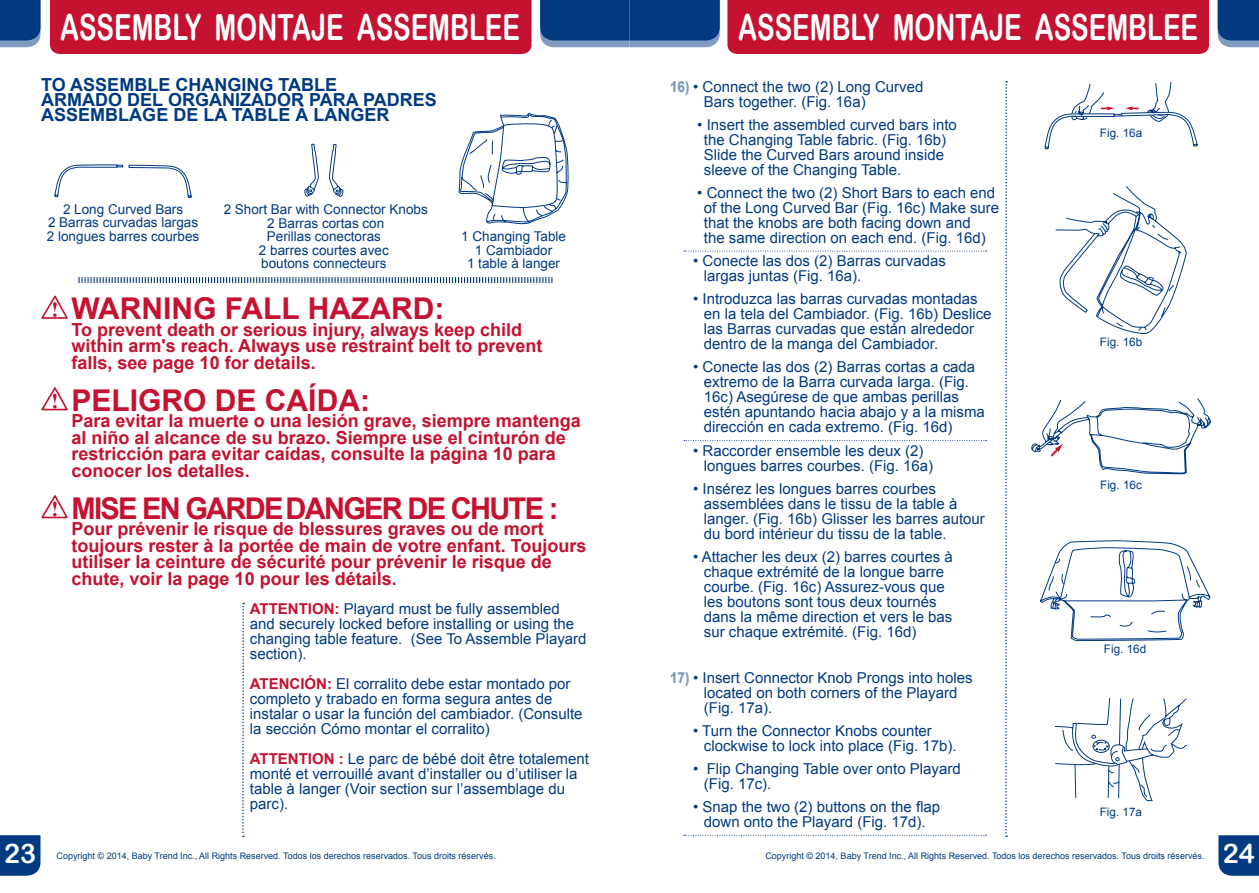
<style>
.page{position:relative;width:1259px;height:893px;background:#fff}
.page>*{position:absolute;margin:0;border:0;box-sizing:border-box;transform-origin:0 0}
.t1{font:36px "Arial Rounded MT Bold";color:#fff;scale:.73 1}
.t2{font:700 30px "Arial";color:#c41230}
.t3{font:700 30px "Arial";letter-spacing:-.06em;color:#c41230}
.t4{font:27px "Arial Rounded MT Bold";color:#fff}
.t5{font:700 18px/16.5px "Arial";color:#c41230}
.t6{font:700 18px/15px "Arial";color:#013a81}
.t7{font:15px/15px "Arial";color:#013a81}
.t8{font:13.5px/13.5px "Arial";color:#013a81;text-align:center}
.t9{font:11.7px "Arial";color:#013a81}
.t10{font:9px "Arial";color:#013a81}
.s1{font-weight:700;color:#c41230}
.s2{font-weight:900;color:#809dc0}
</style>
<div class="page">
<div style="left:50px;top:0;width:481px;height:54px;background:#c41230"></div>
<svg style="left:0;top:0;width:40px;height:47px"></svg>
<div style="left:0;top:835px;width:40px;height:41px;background:#013a81"></div>
<div style="left:727px;top:0;width:482px;height:54px;background:#c41230"></div>
<svg style="left:540px;top:0;width:180px;height:47px"></svg>
<svg style="left:1217px;top:0;width:42px;height:47px"></svg>
<svg style="left:1218px;top:835px;width:41px;height:41px"></svg>
<svg style="left:1005px;top:81px;width:2px;height:756px"></svg>
<svg style="left:242px;top:603px;width:2px;height:234px"></svg>
<svg style="left:684px;top:251px;width:302px;height:1px"></svg>
<svg style="left:684px;top:440px;width:302px;height:1px"></svg>
<svg style="left:684px;top:835px;width:302px;height:1px"></svg>
<svg style="left:78px;top:277px;width:474px;height:6px"></svg>
<svg style="left:458px;top:113px;width:111px;height:112px"></svg>
<svg style="left:54px;top:164px;width:138px;height:34px"></svg>
<svg style="left:304px;top:144px;width:40px;height:53px"></svg>
<svg style="left:41px;top:295px;width:27px;height:24px"></svg>
<svg style="left:41px;top:495px;width:27px;height:24px"></svg>
<svg style="left:41px;top:387px;width:27px;height:24px"></svg>
<svg style="left:1044px;top:82px;width:154px;height:68px"></svg>
<svg style="left:1055px;top:186px;width:132px;height:148px"></svg>
<svg style="left:1031px;top:398px;width:180px;height:76px"></svg>
<svg style="left:1039px;top:540px;width:172px;height:101px"></svg>
<svg style="left:1054px;top:698px;width:133px;height:103px"></svg>
<h1 class="t1" style="left:60px;top:6px;width:631px">ASSEMBLY MONTAJE ASSEMBLEE</h1>
<h1 class="t1" style="left:738px;top:6px;width:631px">ASSEMBLY MONTAJE ASSEMBLEE</h1>
<p class="t6" style="left:41px;top:78px;width:397px">TO ASSEMBLE CHANGING TABLE<br>ARMADO DEL ORGANIZADOR PARA PADRES<br>ASSEMBLAGE DE LA TABLE À LANGER</p>
<p class="t8" style="left:47px;top:202px;width:154px">2 Long Curved Bars<br>2 Barras curvadas largas<br>2 longues barres courbes</p>
<p class="t8" style="left:224px;top:203px;width:206px">2 Short Bar with Connector Knobs<br>2 Barras cortas con<br>Perillas conectoras<br>2 barres courtes avec<br>boutons connecteurs</p>
<p class="t8" style="left:461px;top:230px;width:106px">1 Changing Table<br>1 Cambiador<br>1 table à langer</p>
<h2 class="t2" style="left:72px;top:289px;width:374px">WARNING FALL HAZARD:</h2>
<p class="t5" style="left:72px;top:322px;width:472px">To prevent death or serious injury, always keep child within arm's reach. Always use restraint belt to prevent falls, see page 10 for details.</p>
<h2 class="t2" style="left:72px;top:380px;width:300px">PELIGRO DE CAÍDA:</h2>
<p class="t5" style="left:72px;top:413px;width:511px">Para evitar la muerte o una lesión grave, siempre mantenga al niño al alcance de su brazo. Siempre use el cinturón de restricción para evitar caídas, consulte la página 10 para conocer los detalles.</p>
<h2 class="t3" style="left:72px;top:488px;width:488px">MISE EN GARDEDANGER DE CHUTE :</h2>
<p class="t5" style="left:72px;top:521px;width:516px">Pour prévenir le risque de blessures graves ou de mort toujours rester à la portée de main de votre enfant. Toujours utiliser la ceinture de sécurité pour prévenir le risque de chute, voir la page 10 pour les détails.</p>
<p class="t7" style="left:250px;top:601px;width:338px"><span class="s1">ATTENTION:</span> Playard must be fully assembled and securely locked before installing or using the changing table feature. (See To Assemble Playard section).</p>
<p class="t7" style="left:250px;top:676px;width:334px"><span class="s1">ATENCIÓN:</span> El corralito debe estar montado por completo y trabado en forma segura antes de instalar o usar la función del cambiador. (Consulte la sección Cómo montar el corralito)</p>
<p class="t7" style="left:250px;top:751px;width:341px"><span class="s1">ATTENTION :</span> Le parc de bébé doit être totalement monté et verrouillé avant d’installer ou d’utiliser la table à langer (Voir section sur l’assemblage du parc).</p>
<p class="t7" style="left:704px;top:79px;width:221px;text-indent:-34px"><span class="s2">16)</span> • Connect the two (2) Long Curved<br>Bars together. (Fig. 16a)</p>
<p class="t7" style="left:704px;top:117px;width:254px;text-indent:-7px">• Insert the assembled curved bars into the Changing Table fabric. (Fig. 16b)<br>Slide the Curved Bars around inside sleeve of the Changing Table.</p>
<p class="t7" style="left:704px;top:186px;width:297px;text-indent:-7px">• Connect the two (2) Short Bars to each end of the Long Curved Bar (Fig. 16c) Make sure that the knobs are both facing down and<br>the same direction on each end. (Fig. 16d)</p>
<p class="t7" style="left:704px;top:254px;width:244px;text-indent:-11px">• Conecte las dos (2) Barras curvadas largas juntas (Fig. 16a).</p>
<p class="t7" style="left:704px;top:292px;width:289px;text-indent:-11px">• Introduzca las barras curvadas montadas en la tela del Cambiador. (Fig. 16b) Deslice las Barras curvadas que están alrededor dentro de la manga del Cambiador.</p>
<p class="t7" style="left:704px;top:360px;width:282px;text-indent:-11px">• Conecte las dos (2) Barras cortas a cada extremo de la Barra curvada larga. (Fig.<br>16c) Asegúrese de que ambas perillas estén apuntando hacia abajo y a la misma dirección en cada extremo. (Fig. 16d)</p>
<p class="t7" style="left:704px;top:443px;width:231px;text-indent:-11px">• Raccorder ensemble les deux (2) longues barres courbes. (Fig. 16a)</p>
<p class="t7" style="left:704px;top:481px;width:282px;text-indent:-11px">• Insérez les longues barres courbes assemblées dans le tissu de la table à langer. (Fig. 16b) Glisser les barres autour du bord intérieur du tissu de la table.</p>
<p class="t7" style="left:704px;top:549px;width:250px;text-indent:-11px">• Attacher les deux (2) barres courtes à chaque extrémité de la longue barre courbe. (Fig. 16c) Assurez-vous que les boutons sont tous deux tournés dans la même direction et vers le bas sur chaque extrémité. (Fig. 16d)</p>
<p class="t7" style="left:704px;top:670px;width:270px;text-indent:-34px"><span class="s2">17)</span> • Insert Connector Knob Prongs into holes located on both corners of the Playard (Fig. 17a).</p>
<p class="t7" style="left:704px;top:723px;width:254px;text-indent:-11px">• Turn the Connector Knobs counter clockwise to lock into place (Fig. 17b).</p>
<p class="t7" style="left:704px;top:762px;width:258px;text-indent:-11px">• Flip Changing Table over onto Playard (Fig. 17c).</p>
<p class="t7" style="left:693px;top:800px;width:249px;text-align:center">• Snap the two (2) buttons on the flap down onto the Playard (Fig. 17d).</p>
<p class="t9" style="left:1100px;top:125px;width:44px">Fig. 16a</p>
<p class="t9" style="left:1100px;top:334px;width:44px">Fig. 16b</p>
<p class="t9" style="left:1100px;top:477px;width:43px">Fig. 16c</p>
<p class="t9" style="left:1104px;top:642px;width:44px">Fig. 16d</p>
<p class="t9" style="left:1099px;top:804px;width:44px">Fig. 17a</p>
<h3 class="t4" style="left:4px;top:838px;width:34px">23</h3>
<p class="t10" style="left:57px;top:850px;width:441px">Copyright © 2014, Baby Trend Inc., All Rights Reserved. Todos los derechos reservados. Tous droits réservés.</p>
<p class="t10" style="left:765px;top:850px;width:441px">Copyright © 2014, Baby Trend Inc., All Rights Reserved. Todos los derechos reservados. Tous droits réservés.</p>
<h3 class="t4" style="left:1222px;top:838px;width:34px">24</h3>
</div>
